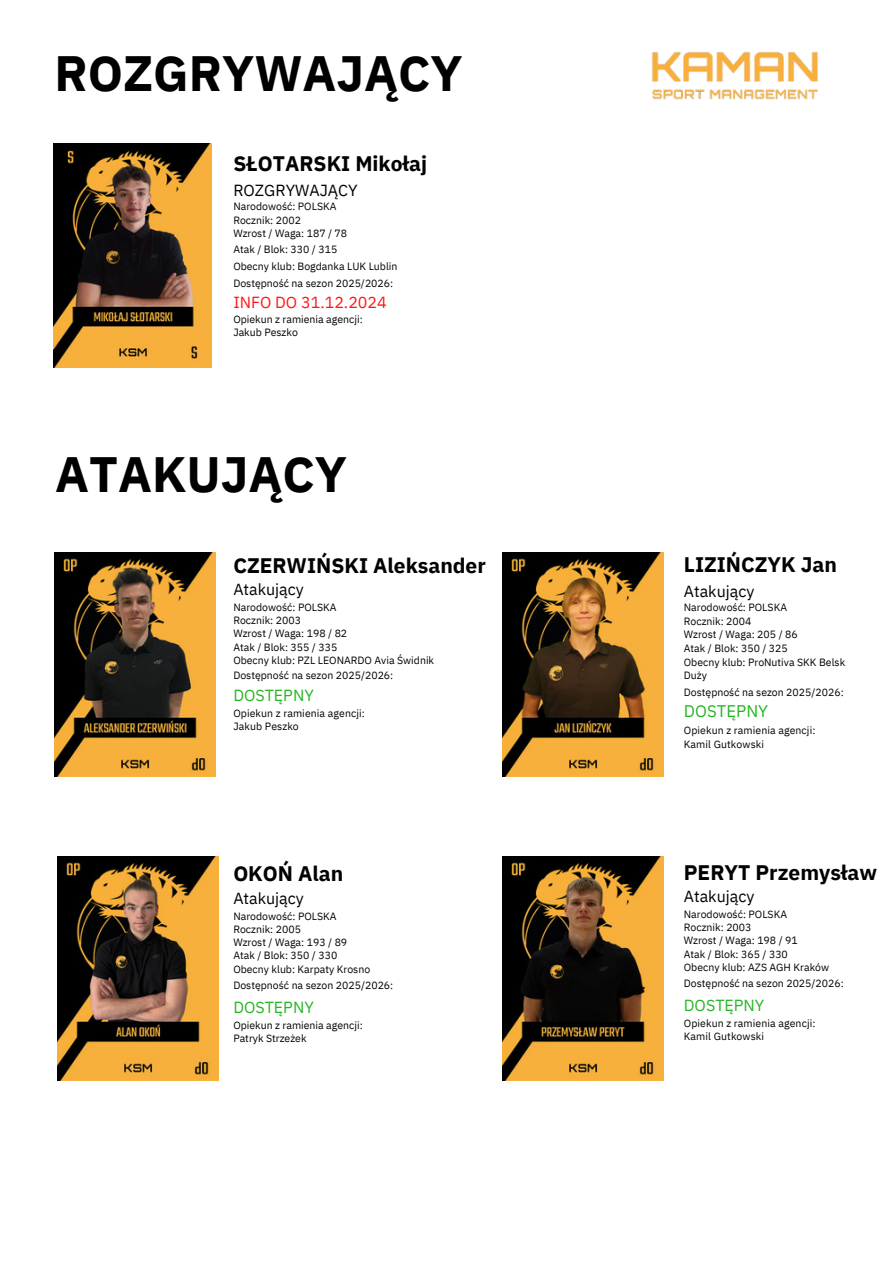
<style>
.page{position:relative;width:894px;height:1264px;background:#fff}
.page>*{position:absolute;margin:0;border:0;box-sizing:border-box;transform-origin:0 0}
.t1{font:700 49.5px "IBM Plex Sans";color:#000}
.t2{font:700 21px "IBM Plex Sans";color:#020203}
.t3{font:16.8px "IBM Plex Sans";color:#26b623}
.t4{font:16.05px "IBM Plex Sans";color:#020203}
.t5{font:16.05px "IBM Plex Sans";color:#26b623}
.t6{font:16.05px "IBM Plex Sans";color:#ff1616}
.t7{font:10.5px/16.8px "IBM Plex Sans";color:#020203}
</style>
<div class="page">
<img style="left:651px;top:51px;width:167px;height:49px">
<img style="left:53px;top:143px;width:158px;height:224px">
<img style="left:54px;top:553px;width:161px;height:223px">
<img style="left:502px;top:553px;width:161px;height:223px">
<img style="left:502px;top:856px;width:161px;height:224px">
<img style="left:58px;top:856px;width:161px;height:224px">
<p class="t1" style="left:54px;top:40px;width:409px">ROZGRYWAJĄCY</p>
<p class="t2" style="left:233px;top:149px;width:195px">SŁOTARSKI Mikołaj</p>
<p class="t4" style="left:233px;top:179px;width:126px">ROZGRYWAJĄCY</p>
<p class="t7" style="left:233px;top:198px;width:105px">Narodowość: POLSKA</p>
<p class="t7" style="left:233px;top:211px;width:69px">Rocznik: 2002</p>
<p class="t7" style="left:233px;top:225px;width:115px">Wzrost / Waga: 187 / 78</p>
<p class="t7" style="left:233px;top:241px;width:105px">Atak / Blok: 330 / 315</p>
<p class="t7" style="left:233px;top:258px;width:165px">Obecny klub: Bogdanka LUK Lublin<br>Dostępność na sezon 2025/2026:</p>
<p class="t6" style="left:233px;top:292px;width:155px">INFO DO 31.12.2024</p>
<p class="t7" style="left:233px;top:310px;width:131px">Opiekun z ramienia agencji:</p>
<p class="t7" style="left:233px;top:324px;width:66px">Jakub Peszko</p>
<p class="t1" style="left:55px;top:442px;width:293px">ATAKUJĄCY</p>
<p class="t2" style="left:233px;top:551px;width:254px">CZERWIŃSKI Aleksander</p>
<p class="t4" style="left:233px;top:579px;width:72px">Atakujący</p>
<p class="t7" style="left:233px;top:598px;width:105px">Narodowość: POLSKA</p>
<p class="t7" style="left:233px;top:612px;width:69px">Rocznik: 2003</p>
<p class="t7" style="left:233px;top:625px;width:115px">Wzrost / Waga: 198 / 82</p>
<p class="t7" style="left:233px;top:638px;width:105px">Atak / Blok: 355 / 335</p>
<p class="t7" style="left:233px;top:651px;width:202px">Obecny klub: PZL LEONARDO Avia Świdnik</p>
<p class="t7" style="left:233px;top:667px;width:161px">Dostępność na sezon 2025/2026:</p>
<p class="t5" style="left:233px;top:684px;width:82px">DOSTĘPNY</p>
<p class="t7" style="left:233px;top:704px;width:133px">Opiekun z ramienia agencji:</p>
<p class="t7" style="left:233px;top:717px;width:67px">Jakub Peszko</p>
<p class="t2" style="left:233px;top:860px;width:111px">OKOŃ Alan</p>
<p class="t4" style="left:233px;top:887px;width:72px">Atakujący</p>
<p class="t7" style="left:233px;top:907px;width:105px">Narodowość: POLSKA</p>
<p class="t7" style="left:233px;top:920px;width:69px">Rocznik: 2005</p>
<p class="t7" style="left:233px;top:933px;width:115px">Wzrost / Waga: 193 / 89</p>
<h1 class="t7" style="left:233px;top:947px;width:105px">Atak / Blok: 350 / 330</h1>
<p class="t7" style="left:233px;top:960px;width:138px">Obecny klub: Karpaty Krosno</p>
<p class="t7" style="left:233px;top:976px;width:161px">Dostępność na sezon 2025/2026:</p>
<p class="t5" style="left:233px;top:996px;width:82px">DOSTĘPNY</p>
<p class="t7" style="left:233px;top:1016px;width:131px">Opiekun z ramienia agencji:</p>
<p class="t7" style="left:233px;top:1029px;width:75px">Patryk Strzeżek</p>
<p class="t2" style="left:683px;top:550px;width:154px">LIZIŃCZYK Jan</p>
<p class="t4" style="left:683px;top:580px;width:72px">Atakujący</p>
<p class="t7" style="left:683px;top:599px;width:105px">Narodowość: POLSKA</p>
<p class="t7" style="left:683px;top:612px;width:69px">Rocznik: 2004</p>
<p class="t7" style="left:683px;top:626px;width:115px">Wzrost / Waga: 205 / 86</p>
<p class="t7" style="left:683px;top:639px;width:105px">Atak / Blok: 350 / 325</p>
<p class="t7" style="left:683px;top:654px;width:163px;line-height:13.5px">Obecny klub: ProNutiva SKK Belsk<br>Duży</p>
<p class="t7" style="left:683px;top:683px;width:161px">Dostępność na sezon 2025/2026:</p>
<p class="t3" style="left:683px;top:700px;width:86px">DOSTĘPNY</p>
<p class="t7" style="left:683px;top:721px;width:133px">Opiekun z ramienia agencji:</p>
<p class="t7" style="left:683px;top:735px;width:82px">Kamil Gutkowski</p>
<p class="t2" style="left:683px;top:858px;width:195px">PERYT Przemysław</p>
<p class="t4" style="left:683px;top:886px;width:72px">Atakujący</p>
<p class="t7" style="left:683px;top:905px;width:105px">Narodowość: POLSKA</p>
<p class="t7" style="left:683px;top:918px;width:69px">Rocznik: 2003</p>
<p class="t7" style="left:683px;top:932px;width:115px">Wzrost / Waga: 198 / 91</p>
<p class="t7" style="left:683px;top:945px;width:105px">Atak / Blok: 365 / 330</p>
<p class="t7" style="left:683px;top:958px;width:147px">Obecny klub: AZS AGH Kraków</p>
<p class="t7" style="left:683px;top:974px;width:161px">Dostępność na sezon 2025/2026:</p>
<p class="t5" style="left:683px;top:994px;width:82px">DOSTĘPNY</p>
<p class="t7" style="left:683px;top:1014px;width:133px">Opiekun z ramienia agencji:</p>
<p class="t7" style="left:683px;top:1027px;width:82px">Kamil Gutkowski</p>
</div>
